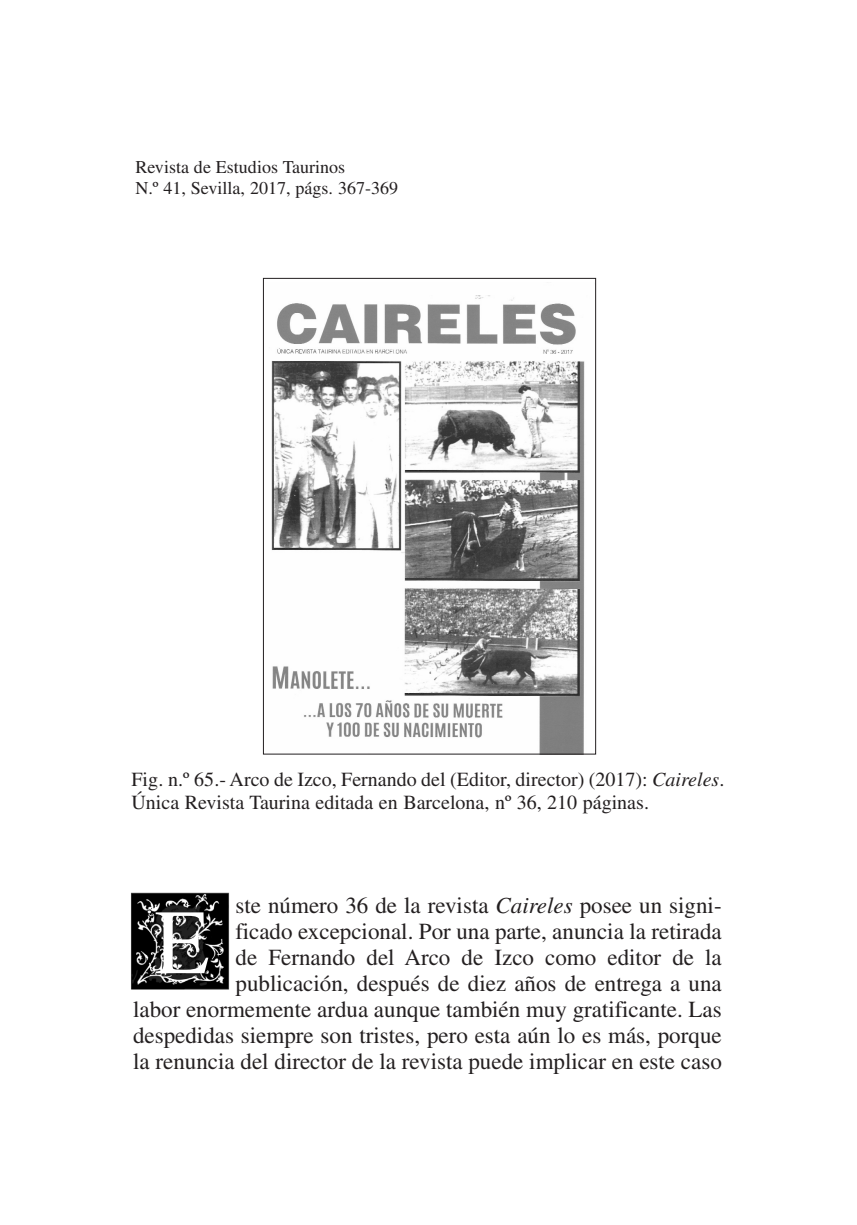
<style>
.page{position:relative;width:857px;height:1225px;background:#fff}
.page>*{position:absolute;margin:0;border:0;box-sizing:border-box;transform-origin:0 0}
.t1{font:91.8px "Times";color:#fff}
.t2{font:23px/26px "Times";color:#231f20;text-align:right}
.t3{font:20px/23px "Times";color:#231f20}
.t4{font:18px/20.6px "Times";color:#231f20}
.s1{font-style:italic}
</style>
<div class="page">
<img style="left:271px;top:295px;width:314px;height:457px">
<div style="left:263px;top:278px;width:332px;height:476px;border:1px solid #231f20"></div>
<img style="left:131px;top:892px;width:99px;height:98px">
<p class="t4" style="left:135px;top:156px;width:264px">Revista de Estudios Taurinos<br>N.º 41, Sevilla, 2017, págs. 367-369</p>
<p class="t3" style="left:131px;top:767px;width:594px">Fig. n.º 65.- Arco de Izco, Fernando del (Editor, director) (2017): <span class="s1">Caireles</span>.<br>Única Revista Taurina editada en Barcelona, nº 36, 210 páginas.</p>
<p class="t2" style="left:133px;top:892px;width:590px">ste número 36 de la revista <span class="s1">Caireles</span> posee un signi-<br>ficado excepcional. Por una parte, anuncia la retirada<br>de Fernando del Arco de Izco como editor de la publicación, después de diez años de entrega a una<br>labor enormemente ardua aunque también muy gratificante. Las despedidas siempre son tristes, pero esta aún lo es más, porque la renuncia del director de la revista puede implicar en este caso</p>
<h1 class="t1" style="left:154px;top:890px;width:56px">E</h1>
</div>
